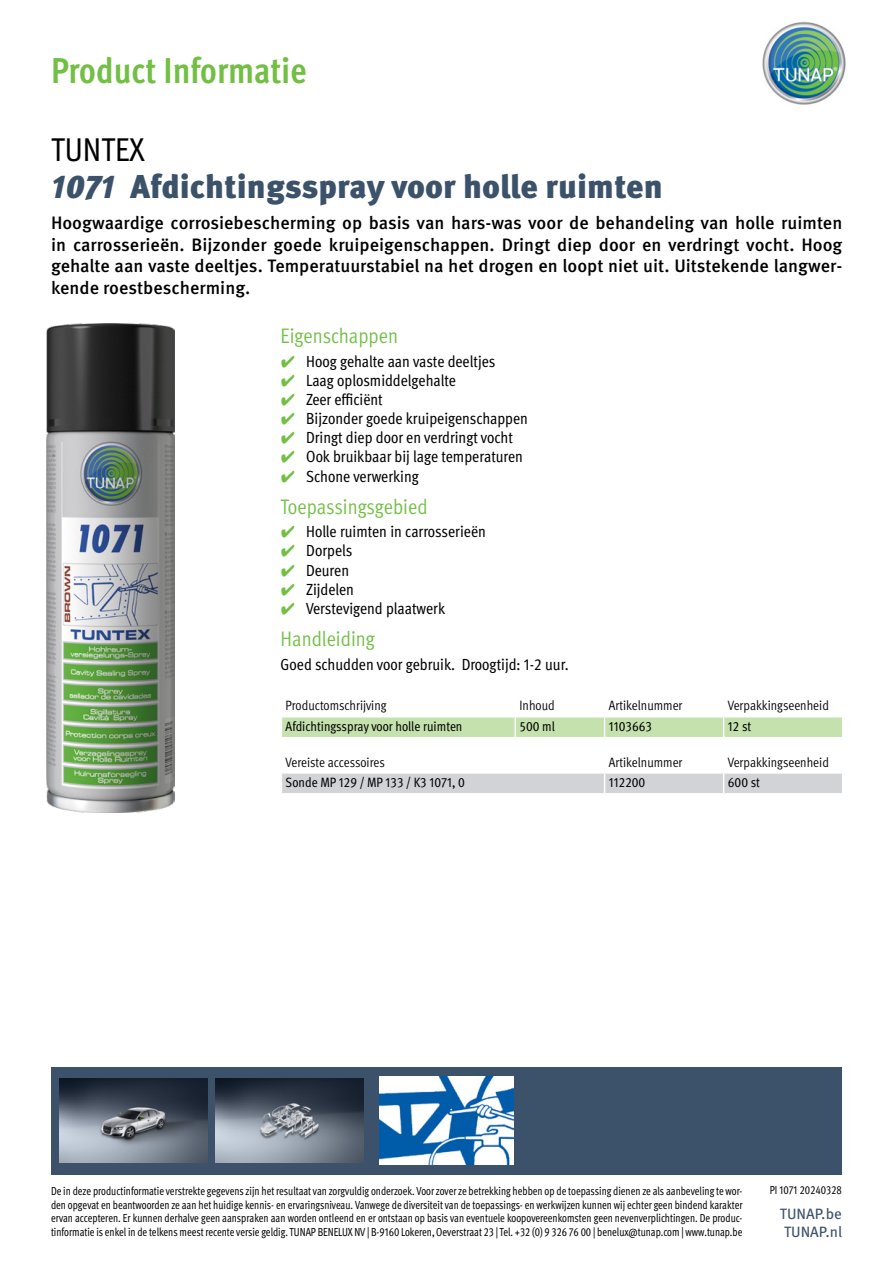
<style>
.page{position:relative;width:893px;height:1263px;background:#fff}
.page>*{position:absolute;margin:0;border:0;box-sizing:border-box;transform-origin:0 0}
.t1{font:700 condensed 36px "Meta Pro";color:#72bf44}
.t2{font:900 33px "Meta Pro";color:#3b526a}
.t3{font:condensed 33px "Meta Pro";color:#000}
.t4{font:condensed 21px "Meta Pro";color:#72bf44}
.t5{font:500 18px/21.6px "Meta Pro";color:#000;text-align:justify}
.t6{font:condensed 16.2px "Meta Pro";color:#000}
.t7{font:15px/18px "Meta Pro";color:#3b526a}
.t8{font:condensed 13.5px "Meta Pro";color:#000}
.t9{font:condensed 13.5px "Meta Pro";color:#000}
.t10{font:condensed 11.7px/13.5px "Meta Pro";color:#000;text-align:justify;scale:.91 1}
.t11{font:condensed 11.7px "Meta Pro";color:#000;scale:.92 1}
.s1{font-style:italic}
.s2{font-family:"Wuerth Global";font-stretch:normal;color:#72bf44}
</style>
<div class="page">
<img style="left:762px;top:21px;width:84px;height:84px">
<div style="left:51px;top:1068px;width:790px;height:107px;background:#3b526a"></div>
<img style="left:59px;top:1079px;width:148px;height:83px">
<img style="left:216px;top:1079px;width:148px;height:83px">
<img style="left:379px;top:1076px;width:134px;height:89px">
<img style="left:47px;top:323px;width:128px;height:489px">
<svg style="left:281px;top:717px;width:562px;height:21px;background:#c9e3b4"></svg>
<hr style="left:724px;top:737px;width:119px;height:1px;background:#fff">
<svg style="left:282px;top:773px;width:560px;height:21px;background:#d4d6d7"></svg>
<hr style="left:724px;top:793px;width:119px;height:1px;background:#fff">
<h1 class="t1" style="left:51px;top:43px;width:257px">Product Informatie</h1>
<h2 class="t3" style="left:51px;top:125px;width:95px">TUNTEX</h2>
<h2 class="t2" style="left:51px;top:161px;width:613px"><span class="s1">1071</span> Afdichtingsspray voor holle ruimten</h2>
<p class="t5" style="left:51px;top:211px;width:793px">Hoogwaardige corrosiebescherming op basis van hars-was voor de behandeling van holle ruimten in carrosserieën. Bijzonder goede kruipeigenschappen. Dringt diep door en verdringt vocht. Hoog gehalte aan vaste deeltjes. Temperatuurstabiel na het drogen en loopt niet uit. Uitstekende langwer&shy;kende roestbescherming.</p>
<h3 class="t4" style="left:281px;top:321px;width:119px">Eigenschappen</h3>
<h3 class="t6" style="left:281px;top:349px;width:216px"><span class="s2">✔</span> Hoog gehalte aan vaste deeltjes</h3>
<h3 class="t6" style="left:281px;top:368px;width:177px"><span class="s2">✔</span> Laag oplosmiddelgehalte</h3>
<h3 class="t6" style="left:281px;top:387px;width:104px"><span class="s2">✔</span> Zeer efficiënt</h3>
<h3 class="t6" style="left:281px;top:406px;width:249px"><span class="s2">✔</span> Bijzonder goede kruipeigenschappen</h3>
<h3 class="t6" style="left:281px;top:425px;width:234px"><span class="s2">✔</span> Dringt diep door en verdringt vocht</h3>
<h3 class="t6" style="left:281px;top:445px;width:244px"><span class="s2">✔</span> Ook bruikbaar bij lage temperaturen</h3>
<h3 class="t6" style="left:281px;top:464px;width:140px"><span class="s2">✔</span> Schone verwerking</h3>
<h3 class="t4" style="left:281px;top:491px;width:149px">Toepassingsgebied</h3>
<h3 class="t6" style="left:281px;top:519px;width:207px"><span class="s2">✔</span> Holle ruimten in carrosserieën</h3>
<h3 class="t6" style="left:281px;top:539px;width:73px"><span class="s2">✔</span> Dorpels</h3>
<h3 class="t6" style="left:281px;top:558px;width:70px"><span class="s2">✔</span> Deuren</h3>
<h3 class="t6" style="left:281px;top:577px;width:75px"><span class="s2">✔</span> Zijdelen</h3>
<h3 class="t6" style="left:281px;top:596px;width:166px"><span class="s2">✔</span> Verstevigend plaatwerk</h3>
<h3 class="t4" style="left:281px;top:624px;width:96px">Handleiding</h3>
<h3 class="t6" style="left:281px;top:652px;width:289px">Goed schudden voor gebruik. Droogtijd: 1-2 uur.</h3>
<p class="t8" style="left:286px;top:696px;width:102px">Productomschrijving</p>
<p class="t8" style="left:519px;top:696px;width:37px">Inhoud</p>
<p class="t8" style="left:609px;top:696px;width:75px">Artikelnummer</p>
<p class="t8" style="left:728px;top:696px;width:103px">Verpakkingseenheid</p>
<p class="t9" style="left:286px;top:716px;width:178px">Afdichtingsspray voor holle ruimten</p>
<p class="t9" style="left:519px;top:716px;width:37px">500 ml</p>
<p class="t9" style="left:609px;top:716px;width:45px">1103663</p>
<p class="t9" style="left:728px;top:716px;width:25px">12 st</p>
<p class="t8" style="left:286px;top:752px;width:101px">Vereiste accessoires</p>
<p class="t8" style="left:609px;top:752px;width:75px">Artikelnummer</p>
<p class="t8" style="left:728px;top:752px;width:103px">Verpakkingseenheid</p>
<p class="t9" style="left:286px;top:773px;width:181px">Sonde MP 129 / MP 133 / K3 1071, 0</p>
<p class="t9" style="left:609px;top:773px;width:38px">112200</p>
<p class="t9" style="left:728px;top:773px;width:34px">600 st</p>
<p class="t10" style="left:51px;top:1184px;width:761px">De in deze productinformatie verstrekte gegevens zijn het resultaat van zorgvuldig onderzoek. Voor zover ze betrekking hebben op de toepassing dienen ze als aanbeveling te wor&shy;den opgevat en beantwoorden ze aan het huidige kennis- en ervaringsniveau. Vanwege de diversiteit van de toepassings- en werkwijzen kunnen wij echter geen bindend karakter ervan accepteren. Er kunnen derhalve geen aanspraken aan worden ontleend en er ontstaan op basis van eventuele koopovereenkomsten geen nevenverplichtingen. De produc&shy;tinformatie is enkel in de telkens meest recente versie geldig. TUNAP BENELUX NV | B-9160 Lokeren, Oeverstraat 23 | Tel. +32 (0) 9 326 76 00 | benelux@tunap.com | www.tunap.be</p>
<p class="t11" style="left:770px;top:1181px;width:80px">PI 1071 20240328</p>
<p class="t7" style="left:780px;top:1203px;width:64px">TUNAP.be<br>TUNAP.nl</p>
</div>
